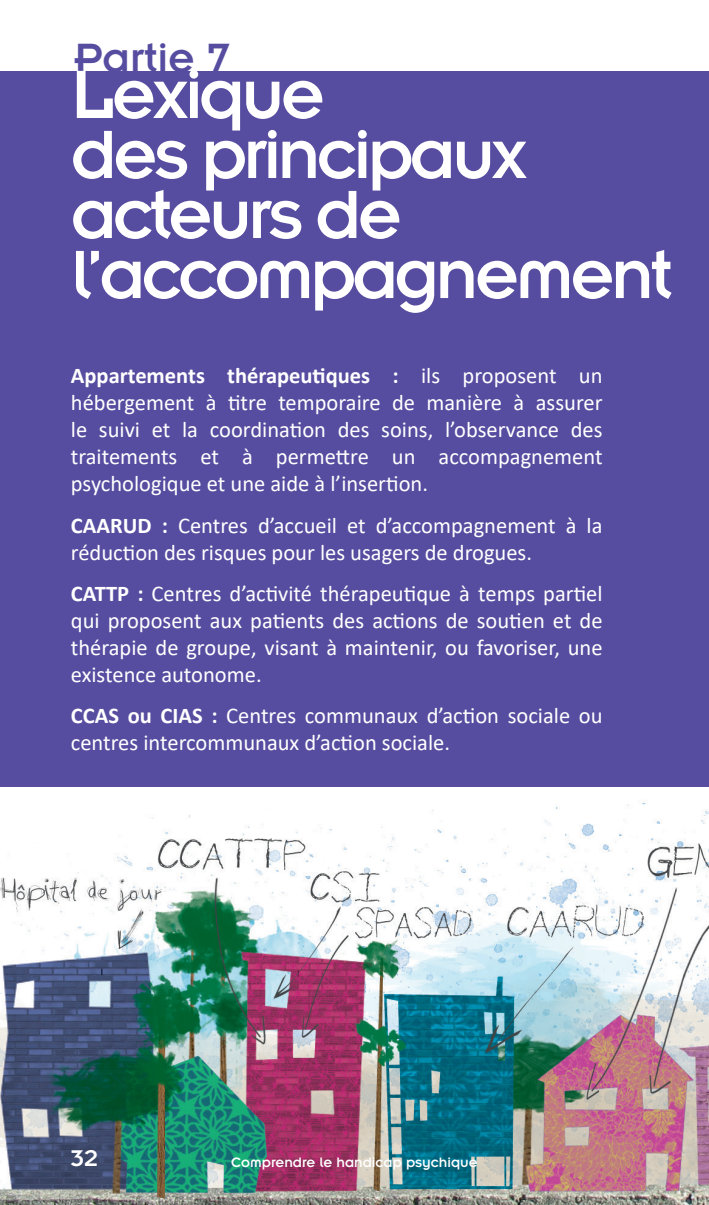
<style>
.page{position:relative;width:709px;height:1205px;background:#fff}
.page>*{position:absolute;margin:0;border:0;box-sizing:border-box;transform-origin:0 0}
.Titre_Partie{font:75px/60px "Insignia LT Std";letter-spacing:-.05em;color:#fff}
.Partie{font:45px "Insignia LT Std";color:#564da0}
.t1{font:25px "Insignia LT Std";color:#fff}
.Standard_Blanc_2{font:22.5px/27px "Calibri";color:#fff;text-align:justify}
.t2{font:15px "Insignia LT Std";color:#fff}
.s1{font-weight:700}
</style>
<div class="page">
<img style="left:0;top:803px;width:709px;height:402px">
<div style="left:0;top:71px;width:709px;height:716px;background:#564da0"></div>
<p class="Partie" style="left:74px;top:35px;width:157px">Partie 7</p>
<p class="Titre_Partie" style="left:71px;top:64px;width:603px">Lexique<br>des principaux acteurs de l’accompagnement</p>
<p class="Standard_Blanc_2" style="left:71px;top:362px;width:533px"><span class="s1">Appartements thérapeutiques :</span> ils proposent un hébergement à titre temporaire de manière à assurer le suivi et la coordination des soins, l’observance des traitements et à permettre un accompagnement psychologique et une aide à l’insertion.</p>
<p class="Standard_Blanc_2" style="left:71px;top:511px;width:533px"><span class="s1">CAARUD :</span> Centres d’accueil et d’accompagnement à la réduction des risques pour les usagers de drogues.</p>
<p class="Standard_Blanc_2" style="left:71px;top:579px;width:533px"><span class="s1">CATTP :</span> Centres d’activité thérapeutique à temps partiel qui proposent aux patients des actions de soutien et de thérapie de groupe, visant à maintenir, ou favoriser, une existence autonome.</p>
<p class="Standard_Blanc_2" style="left:71px;top:701px;width:533px"><span class="s1">CCAS ou CIAS :</span> Centres communaux d’action sociale ou centres intercommunaux d’action sociale.</p>
<p class="t1" style="left:71px;top:1145px;width:29px">32</p>
<p class="t2" style="left:231px;top:1155px;width:248px">Comprendre le handicap psychique</p>
</div>
